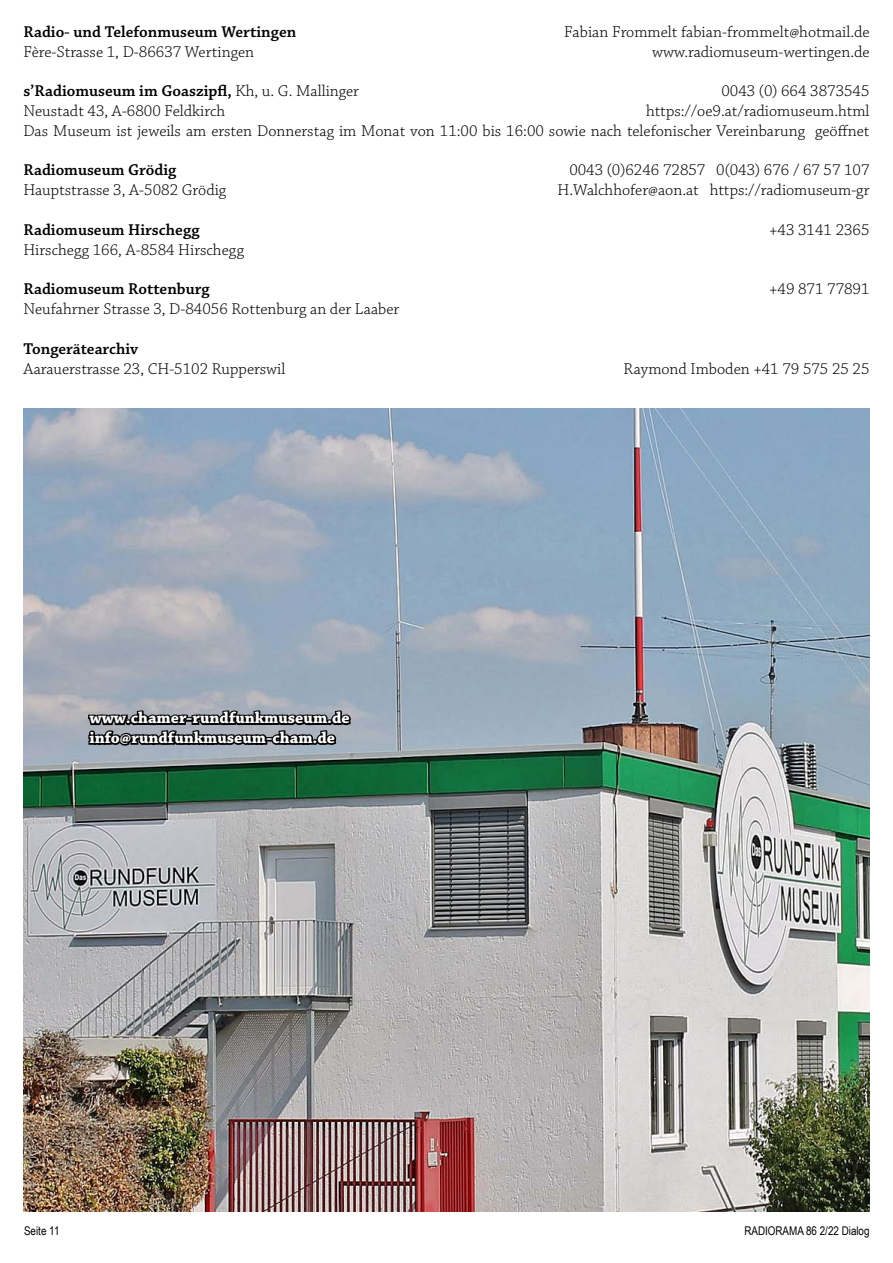
<style>
.page{position:relative;width:893px;height:1263px;background:#fff}
.page>*{position:absolute;margin:0;border:0;box-sizing:border-box;transform-origin:0 0}
.t1{font:300 16.5px/19.8px "Chaparral Pro";color:#000;text-align:right}
.t2{font:600 16.5px "Chaparral Pro";color:#000}
.t3{font:700 16.5px/19.8px "Chaparral Pro";color:#fff}
.t4{font:12px "Arial Narrow";color:#000}
.s1{font-weight:300}
</style>
<div class="page">
<img style="left:23px;top:408px;width:847px;height:804px">
<svg style="left:87px;top:691px;width:265px;height:77px"></svg>
<p class="t2" style="left:23px;top:22px;width:274px">Radio- und Telefonmuseum Wertingen</p>
<p class="t1" style="left:564px;top:22px;width:307px">Fabian Frommelt fabian-frommelt@hotmail.de</p>
<p class="t1" style="left:23px;top:42px;width:232px">Fère-Strasse 1, D-86637 Wertingen</p>
<p class="t1" style="left:652px;top:42px;width:219px">www.radiomuseum-wertingen.de</p>
<p class="t2" style="left:23px;top:82px;width:337px">s’Radiomuseum im Goaszipfl, <span class="s1">Kh, u. G. Mallinger</span></p>
<p class="t1" style="left:721px;top:82px;width:150px">0043 (0) 664 3873545</p>
<p class="t1" style="left:23px;top:102px;width:203px">Neustadt 43, A-6800 Feldkirch</p>
<p class="t1" style="left:23px;top:102px;width:848px">https://oe9.at/radiomuseum.html<br>Das Museum ist jeweils am ersten Donnerstag im Monat von 11:00 bis 16:00 sowie nach telefonischer Vereinbarung geöffnet</p>
<p class="t2" style="left:23px;top:161px;width:154px">Radiomuseum Grödig</p>
<p class="t1" style="left:569px;top:161px;width:302px">0043 (0)6246 72857 0(043) 676 / 67 57 107</p>
<p class="t1" style="left:23px;top:181px;width:204px">Hauptstrasse 3, A-5082 Grödig</p>
<p class="t1" style="left:557px;top:181px;width:314px">H.Walchhofer@aon.at https://radiomuseum-gr</p>
<p class="t2" style="left:23px;top:220px;width:178px">Radiomuseum Hirschegg</p>
<p class="t1" style="left:769px;top:220px;width:102px">+43 3141 2365</p>
<p class="t1" style="left:23px;top:240px;width:222px">Hirschegg 166, A-8584 Hirschegg</p>
<p class="t2" style="left:23px;top:280px;width:188px">Radiomuseum Rottenburg</p>
<p class="t1" style="left:769px;top:280px;width:102px">+49 871 77891</p>
<p class="t1" style="left:23px;top:300px;width:377px">Neufahrner Strasse 3, D-84056 Rottenburg an der Laaber</p>
<p class="t2" style="left:23px;top:339px;width:116px">Tongerätearchiv</p>
<p class="t1" style="left:23px;top:359px;width:264px">Aarauerstrasse 23, CH-5102 Rupperswil</p>
<p class="t1" style="left:624px;top:359px;width:247px">Raymond Imboden +41 79 575 25 25</p>
<p class="t3" style="left:89px;top:709px;width:262px">www.chamer-rundfunkmuseum.de info@rundfunkmuseum-cham.de</p>
<p class="t4" style="left:24px;top:1222px;width:37px">Seite 11</p>
<p class="t4" style="left:744px;top:1222px;width:127px">RADIORAMA 86 2/22 Dialog</p>
</div>
